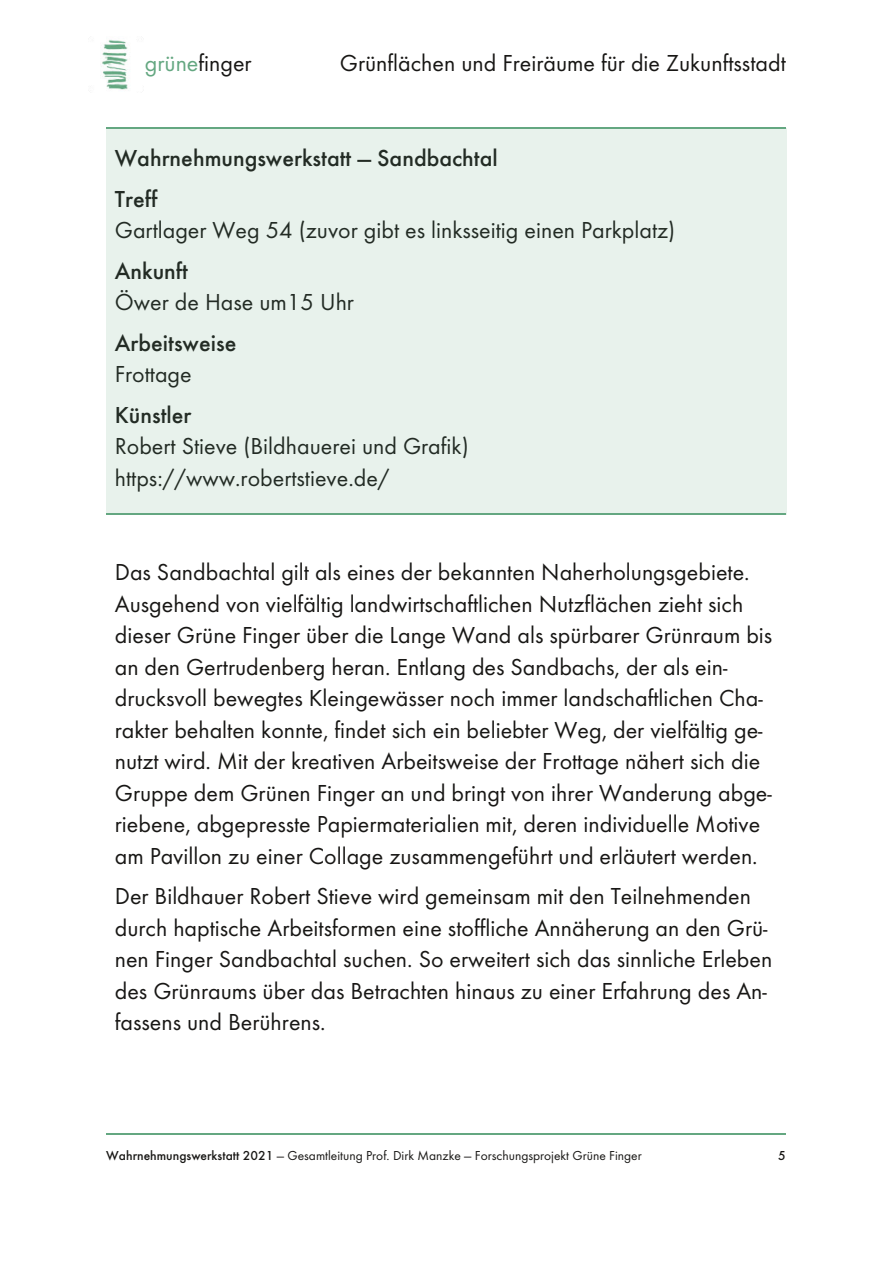
<style>
.page{position:relative;width:893px;height:1263px;background:#fff}
.page>*{position:absolute;margin:0;border:0;box-sizing:border-box;transform-origin:0 0}
.t1{font:24px/31.5px "Futura T";color:#181715}
.t2{font:500 24px/40.5px "Futura T";color:#181715}
.t3{font:13.5px "Futura T";color:#181715}
.t4{font:500 13.5px "Futura T";color:#181715}
.s1{color:#64a781}
.s2{font-weight:500}
</style>
<div class="page">
<img style="left:102px;top:40px;width:28px;height:50px">
<hr style="left:106px;top:128px;width:680px;height:1px;background:#64a781">
<hr style="left:106px;top:1133px;width:680px;height:2px;background:#64a781">
<div style="left:106px;top:129px;width:681px;height:386px;background:#e8f2ec"></div>
<hr style="left:106px;top:514px;width:680px;height:1px;background:#64a781">
<p class="t1" style="left:145px;top:50px;width:108px"><span class="s1">grüne</span>finger</p>
<p class="t1" style="left:340px;top:50px;width:447px">Grünflächen und Freiräume für die Zukunftsstadt</p>
<p class="t2" style="left:115px;top:141px;width:384px">Wahrnehmungswerkstatt — Sandbachtal<br>Treff</p>
<p class="t1" style="left:115px;top:217px;width:562px">Gartlager Weg 54 (zuvor gibt es linksseitig einen Parkplatz)</p>
<p class="t2" style="left:115px;top:253px;width:75px">Ankunft</p>
<p class="t1" style="left:115px;top:289px;width:241px">Öwer de Hase um15 Uhr</p>
<p class="t2" style="left:115px;top:325px;width:123px">Arbeitsweise</p>
<p class="t1" style="left:115px;top:361px;width:78px">Frottage</p>
<p class="t2" style="left:115px;top:397px;width:78px">Künstler</p>
<p class="t1" style="left:115px;top:433px;width:355px">Robert Stieve (Bildhauerei und Grafik) https://www.robertstieve.de/</p>
<p class="t1" style="left:115px;top:559px;width:659px">Das Sandbachtal gilt als eines der bekannten Naherholungsgebiete.<br>Ausgehend von vielfältig landwirtschaftlichen Nutzflächen zieht sich dieser Grüne Finger über die Lange Wand als spürbarer Grünraum bis an den Gertrudenberg heran. Entlang des Sandbachs, der als ein&shy;drucksvoll bewegtes Kleingewässer noch immer landschaftlichen Cha&shy;rakter behalten konnte, findet sich ein beliebter Weg, der vielfältig ge&shy;nutzt wird. Mit der kreativen Arbeitsweise der Frottage nähert sich die Gruppe dem Grünen Finger an und bringt von ihrer Wanderung abge&shy;riebene, abgepresste Papiermaterialien mit, deren individuelle Motive am Pavillon zu einer Collage zusammengeführt und erläutert werden.</p>
<p class="t1" style="left:115px;top:883px;width:659px">Der Bildhauer Robert Stieve wird gemeinsam mit den Teilnehmenden durch haptische Arbeitsformen eine stoffliche Annäherung an den Grü&shy;nen Finger Sandbachtal suchen. So erweitert sich das sinnliche Erleben des Grünraums über das Betrachten hinaus zu einer Erfahrung des An&shy;fassens und Berührens.</p>
<p class="t3" style="left:106px;top:1150px;width:537px"><span class="s2">Wahrnehmungswerkstatt 2021</span> — Gesamtleitung Prof. Dirk Manzke — Forschungsprojekt Grüne Finger</p>
<p class="t4" style="left:778px;top:1150px;width:9px">5</p>
</div>
